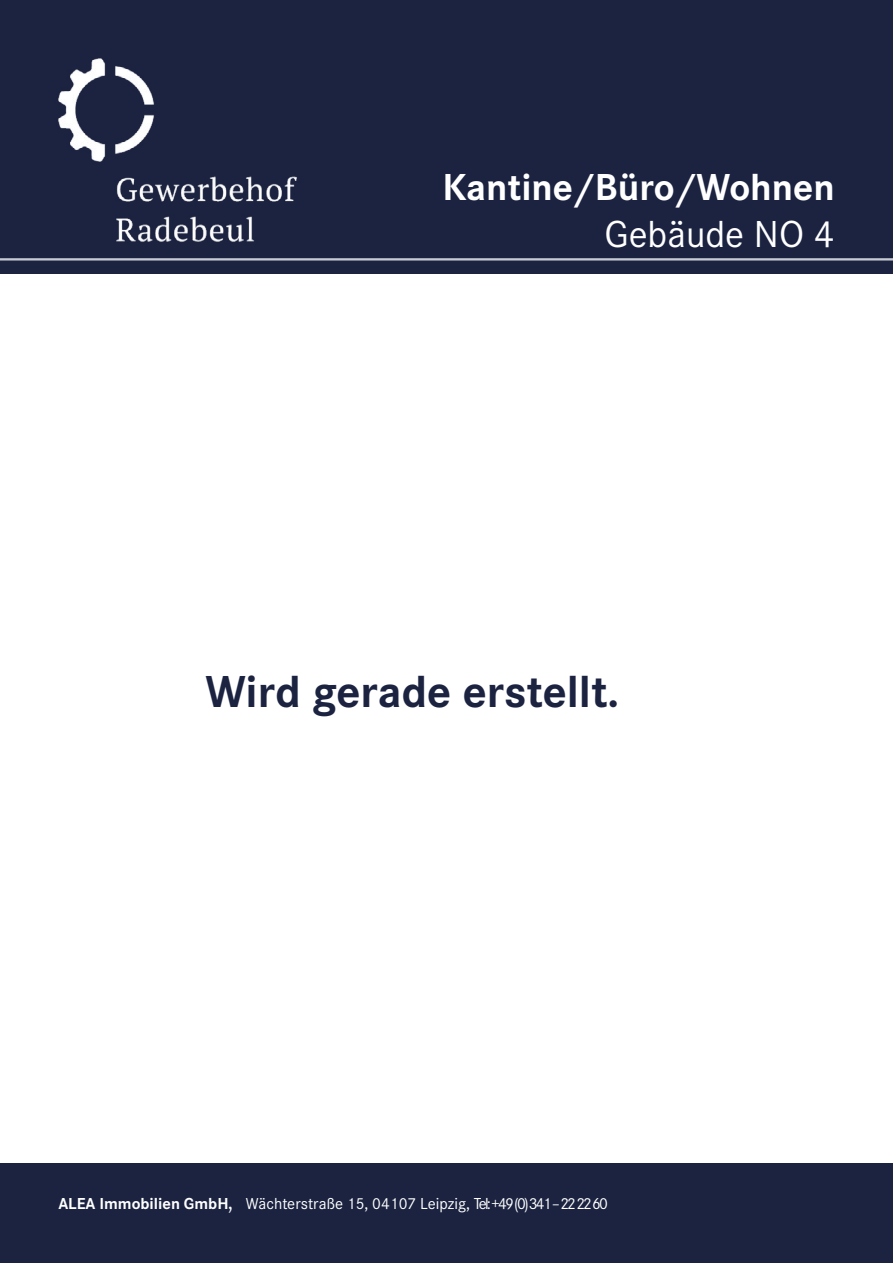
<style>
.page{position:relative;width:893px;height:1263px;background:#fff}
.page>*{position:absolute;margin:0;border:0;box-sizing:border-box;transform-origin:0 0}
.t1{font:700 46.5px "Corporate S Pro";color:#1b2341}
.t2{font:700 39px "Corporate S Pro";color:#fff}
.t3{font:39px "Corporate S Pro";color:#fff}
.t4{font:16.5px "Corporate S Pro";color:#fff}
.s1{font-weight:700}
</style>
<div class="page">
<div style="left:0;top:0;width:893px;height:274px;background:#1b2341"></div>
<div style="left:0;top:1164px;width:893px;height:99px;background:#1b2341"></div>
<img style="left:58px;top:58px;width:239px;height:184px">
<hr style="left:0;top:259px;width:893px;height:1px;background:#fff">
<hr style="left:0;top:260px;width:893px;height:1px;background:#fff">
<h2 class="t2" style="left:442px;top:156px;width:394px">Kantine/Büro/Wohnen</h2>
<h2 class="t3" style="left:604px;top:205px;width:232px">Gebäude NO 4</h2>
<h1 class="t1" style="left:206px;top:655px;width:415px">Wird gerade erstellt.</h1>
<p class="t4" style="left:58px;top:1191px;width:551px"><span class="s1">ALEA Immobilien GmbH,</span> Wächterstraße 15, 04107 Leipzig, Tel:+49 (0)341 – 22 22 60</p>
</div>
